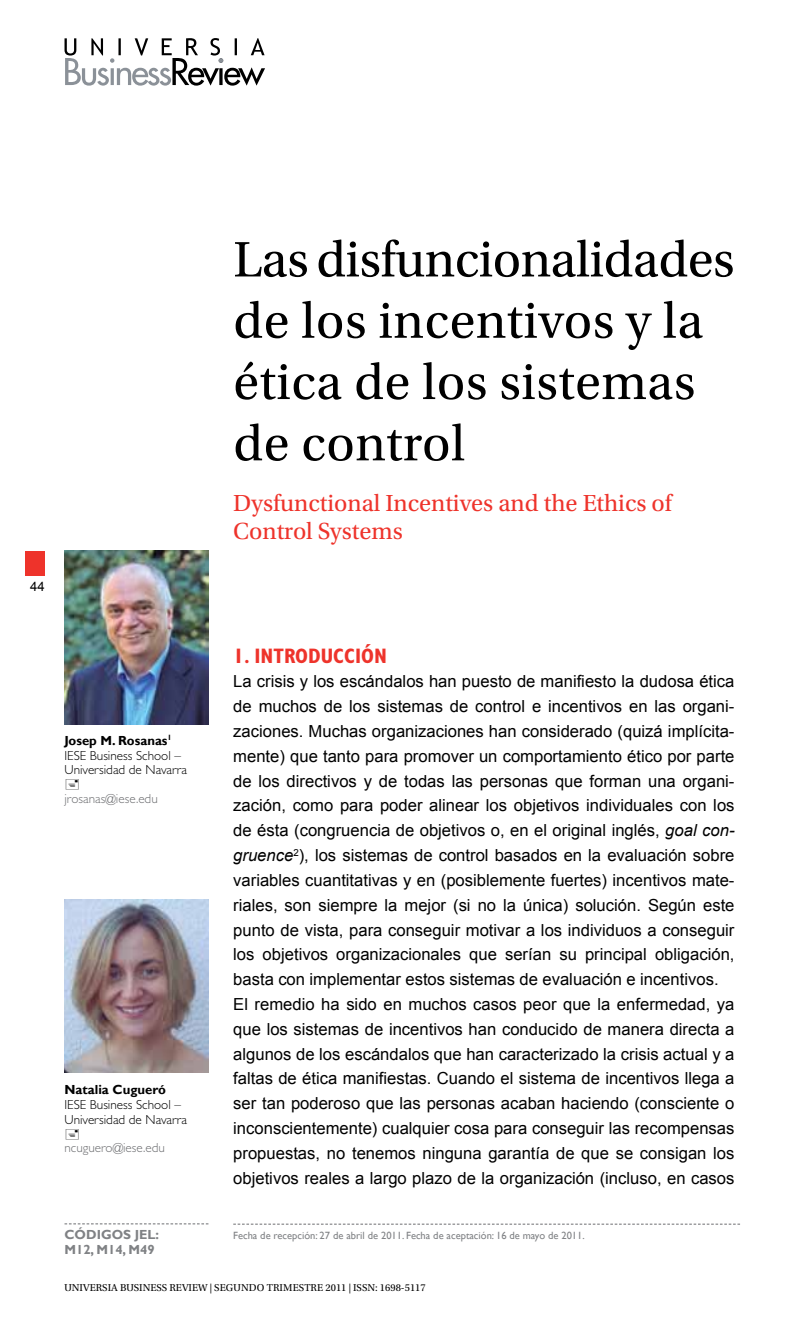
<style>
.page{position:relative;width:809px;height:1340px;background:#fff}
.page>*{position:absolute;margin:0;border:0;box-sizing:border-box;transform-origin:0 0}
.t1{font:52.5px/61.2px "Utopia Std";letter-spacing:.005em;color:#000}
.t2{font:24.5px/28px "Utopia Std";color:#ee332b}
.t3{font:700 condensed 21px "Gill Sans Std";color:#ee332b}
.t4{font:16.62px/24.8px "Arial";color:#000}
.t5{font:300 13.12px/14.9px "Gill Sans Std";color:#000}
.t6{font:300 13.12px "Gill Sans Std";color:#6d6e71}
.t7{font:700 13.12px "Gill Sans";color:#000}
.t8{font:700 13.12px "Gill Sans";color:#808285}
.t9{font:13.12px "Arial";color:#000}
.t10{font:10.5px "Gill Sans";color:#808285}
.t11{font:10.5px "Utopia Std";color:#000}
.s1{font-style:italic}
</style>
<div class="page">
<div style="left:25px;top:551px;width:20px;height:24px;background:#ee332b"></div>
<svg style="left:233px;top:1223px;width:507px;height:1px"></svg>
<svg style="left:64px;top:1223px;width:144px;height:1px"></svg>
<svg style="left:64px;top:38px;width:201px;height:48px"></svg>
<img style="left:64px;top:551px;width:144px;height:173px">
<img style="left:65px;top:899px;width:144px;height:173px">
<p class="t9" style="left:30px;top:577px;width:16px">44</p>
<h1 class="t1" style="left:233px;top:230px;width:503px">Las disfuncionalidades de los incentivos y la ética de los sistemas de control</h1>
<h2 class="t2" style="left:233px;top:489px;width:442px">Dysfunctional Incentives and the Ethics of<br>Control Systems</h2>
<p class="t7" style="left:64px;top:732px;width:109px">Josep M. Rosanas<sup>1</sup></p>
<p class="t5" style="left:64px;top:748px;width:124px">IESE Business School –<br>Universidad de Navarra</p>
<p class="t6" style="left:64px;top:791px;width:95px">jrosanas@iese.edu</p>
<p class="t7" style="left:64px;top:1081px;width:103px">Natalia Cugueró</p>
<p class="t5" style="left:64px;top:1096px;width:124px">IESE Business School –<br>Universidad de Navarra</p>
<p class="t6" style="left:64px;top:1140px;width:102px">ncuguero@iese.edu</p>
<p class="t3" style="left:233px;top:643px;width:155px">1. INTRODUCCIÓN</p>
<p class="t4" style="left:233px;top:669px;width:503px">La crisis y los escándalos han puesto de manifiesto la dudosa ética de muchos de los sistemas de control e incentivos en las organi&shy;zaciones. Muchas organizaciones han considerado (quizá implícita&shy;mente) que tanto para promover un comportamiento ético por parte de los directivos y de todas las personas que forman una organi&shy;zación, como para poder alinear los objetivos individuales con los de ésta (congruencia de objetivos o, en el original inglés, <span class="s1">goal con&shy;gruence</span><sup>2</sup>), los sistemas de control basados en la evaluación sobre variables cuantitativas y en (posiblemente fuertes) incentivos mate&shy;riales, son siempre la mejor (si no la única) solución. Según este punto de vista, para conseguir motivar a los individuos a conseguir los objetivos organizacionales que serían su principal obligación, basta con implementar estos sistemas de evaluación e incentivos.<br>El remedio ha sido en muchos casos peor que la enfermedad, ya que los sistemas de incentivos han conducido de manera directa a algunos de los escándalos que han caracterizado la crisis actual y a faltas de ética manifiestas. Cuando el sistema de incentivos llega a ser tan poderoso que las personas acaban haciendo (consciente o inconscientemente) cualquier cosa para conseguir las recompensas propuestas, no tenemos ninguna garantía de que se consigan los objetivos reales a largo plazo de la organización (incluso, en casos</p>
<p class="t8" style="left:64px;top:1226px;width:96px">CÓDIGOS JEL:</p>
<p class="t10" style="left:233px;top:1229px;width:353px">Fecha de recepción: 27 de abril de 2011. Fecha de aceptación: 16 de mayo de 2011.</p>
<p class="t8" style="left:64px;top:1241px;width:92px">M12, M14, M49</p>
<p class="t11" style="left:64px;top:1281px;width:363px">UNIVERSIA BUSINESS REVIEW | segundo trimestre 2011 | ISSN: 1698-5117</p>
</div>
